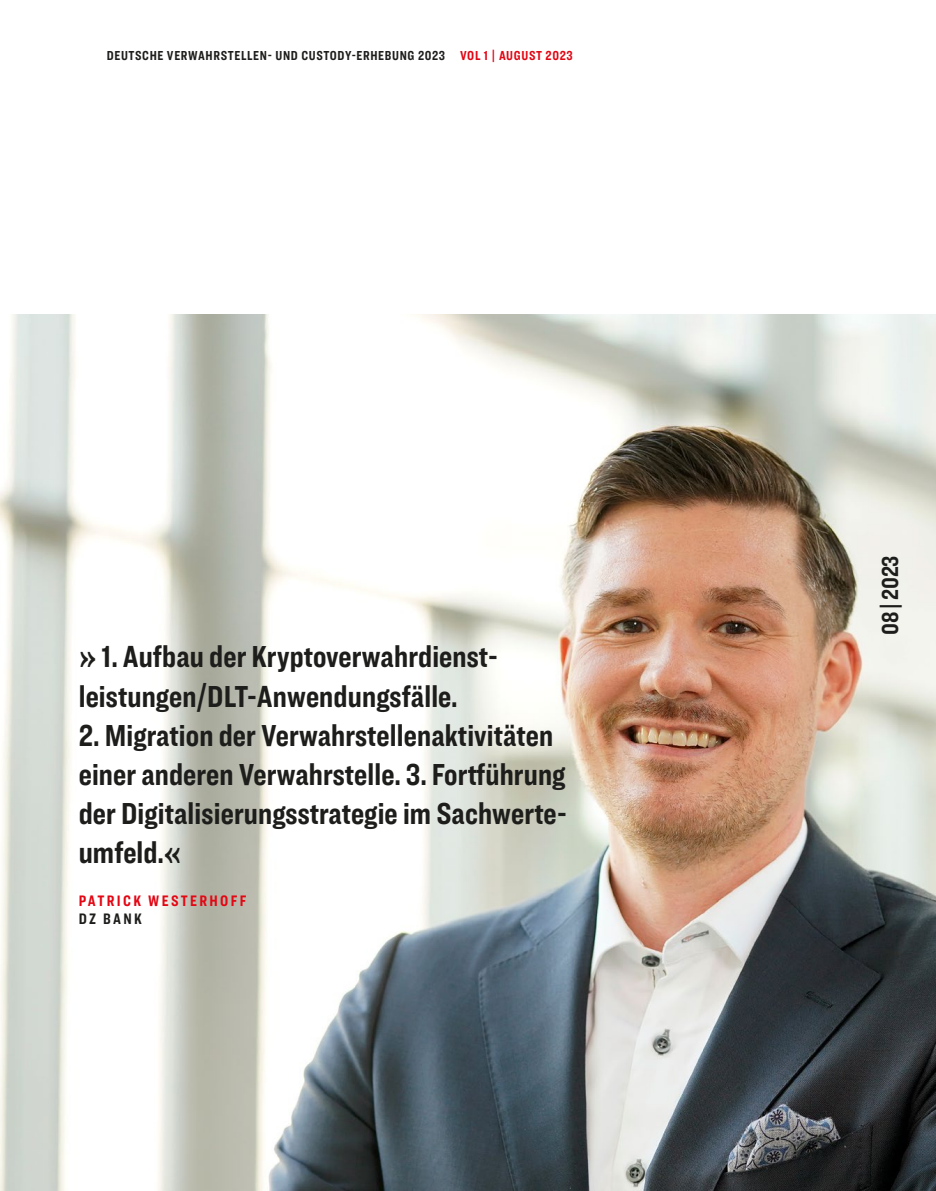
<style>
.page{position:relative;width:936px;height:1191px;background:#fff}
.page>*{position:absolute;margin:0;border:0;box-sizing:border-box;transform-origin:0 0}
.t1{font:700 31.5px/39px "Ringside Compressed";letter-spacing:.005em;color:#1d1d1b}
.t2{font:700 24px "Ringside Compressed";color:#1d1d1b}
.t3{font:700 15.75px "Ringside Compressed";letter-spacing:.15em;color:#e30613}
.t4{font:700 15.75px "Ringside Compressed";letter-spacing:.145em;color:#1d1d1b}
.t5{font:700 13.5px "Ringside Compressed";letter-spacing:.05em;color:#1d1d1b}
.s1{color:#e30613}
</style>
<div class="page">
<img style="left:0;top:315px;width:935px;height:876px">
<p class="t5" style="left:107px;top:46px;width:467px">DEUTSCHE VERWAHRSTELLEN- UND CUSTODY-ERHEBUNG 2023 <span class="s1">VOL 1 | AUGUST 2023</span></p>
<p class="t1" style="left:79px;top:636px;width:421px">» 1. Aufbau der Kryptoverwahrdienst&shy;leistungen/DLT-Anwendungsfälle.</p>
<p class="t1" style="left:79px;top:714px;width:489px">2. Migration der Verwahrstellenaktivitäten einer anderen Verwahrstelle. 3. Fortführung der Digitalisierungsstrategie im Sachwerte&shy;umfeld.«</p>
<p class="t3" style="left:79px;top:889px;width:169px">PATRICK WESTERHOFF</p>
<p class="t4" style="left:79px;top:907px;width:65px">DZ BANK</p>
<p class="t2" style="left:873px;top:635px;width:82px;rotate:-90deg">08 | 2023</p>
</div>
